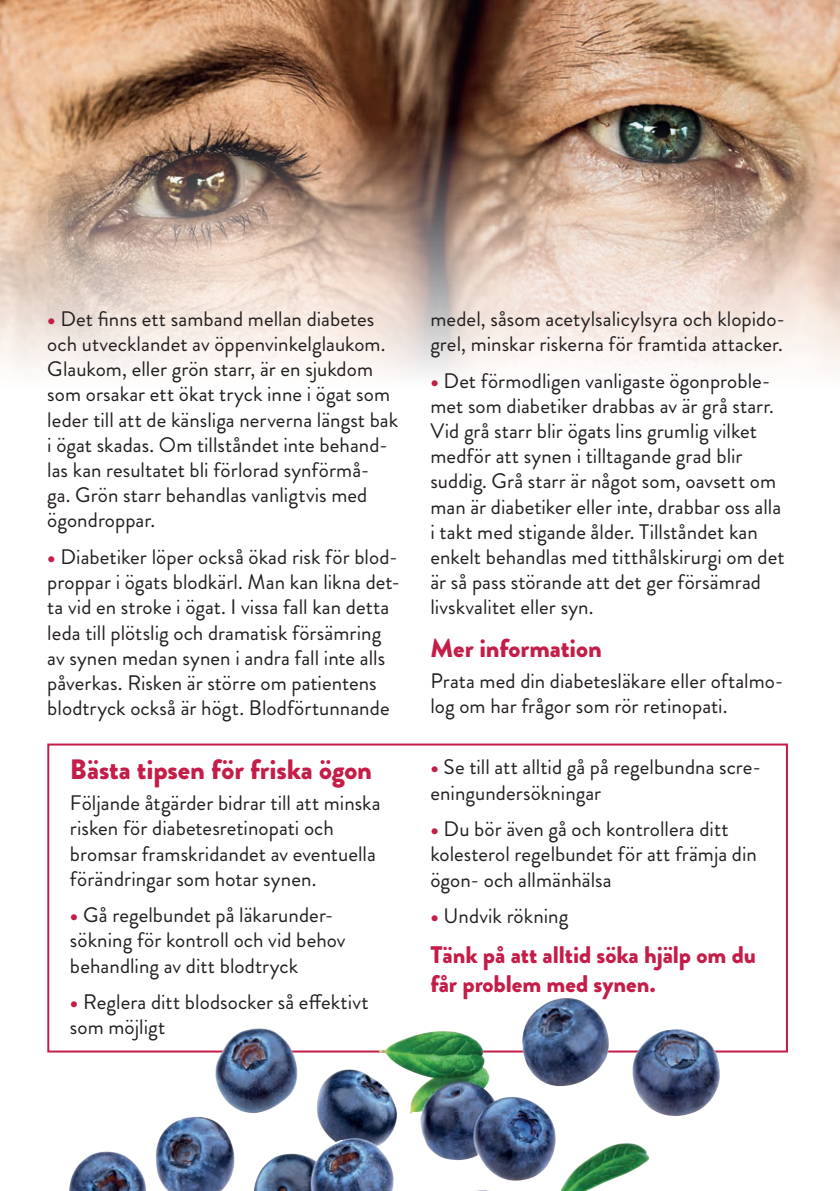
<style>
.page{position:relative;width:840px;height:1191px;background:#fff}
.page>*{position:absolute;margin:0;border:0;box-sizing:border-box;transform-origin:0 0}
.t1{font:900 28px "Brandon Grotesque";letter-spacing:-.005em;color:#c41d47}
.t2{font:900 26px "Brandon Grotesque";letter-spacing:-.005em;color:#c41d47}
.t3{font:900 24px/28.8px "Brandon Grotesque";letter-spacing:-.005em;color:#c41d47}
.t4{font:21px/25.2px "Brandon Grotesque";letter-spacing:.005em;color:#231f20}
.s1{font-weight:900;color:#c41d47}
</style>
<div class="page">
<img style="left:0;top:0;width:838px;height:374px">
<img style="left:47px;top:981px;width:692px;height:210px">
<p class="t4" style="left:47px;top:306px;width:352px"><span class="s1">•</span> Det finns ett samband mellan diabetes och utvecklandet av öppenvinkelglaukom.<br>Glaukom, eller grön starr, är en sjukdom som orsakar ett ökat tryck inne i ögat som leder till att de känsliga nerverna längst bak i ögat skadas. Om tillståndet inte behand&shy;las kan resultatet bli förlorad synförmå-<br>ga. Grön starr behandlas vanligtvis med ögondroppar.</p>
<p class="t4" style="left:47px;top:544px;width:354px"><span class="s1">•</span> Diabetiker löper också ökad risk för blod&shy;proppar i ögats blodkärl. Man kan likna det&shy;ta vid en stroke i ögat. I vissa fall kan detta leda till plötslig och dramatisk försämring av synen medan synen i andra fall inte alls påverkas. Risken är större om patientens blodtryck också är högt. Blodförtunnande</p>
<p class="t1" style="left:70px;top:749px;width:303px">Bästa tipsen för friska ögon</p>
<p class="t4" style="left:70px;top:790px;width:312px">Följande åtgärder bidrar till att minska risken för diabetesretinopati och bromsar framskridandet av eventuella förändringar som hotar synen.</p>
<p class="t4" style="left:70px;top:902px;width:277px"><span class="s1">•</span> Gå regelbundet på läkarunder&shy;sökning för kontroll och vid behov behandling av ditt blodtryck</p>
<p class="t4" style="left:70px;top:989px;width:300px"><span class="s1">•</span> Reglera ditt blodsocker så effektivt som möjligt</p>
<p class="t4" style="left:430px;top:306px;width:356px">medel, såsom acetylsalicylsyra och klopido&shy;grel, minskar riskerna för framtida attacker.</p>
<p class="t4" style="left:430px;top:368px;width:355px"><span class="s1">•</span> Det förmodligen vanligaste ögonproble&shy;met som diabetiker drabbas av är grå starr.<br>Vid grå starr blir ögats lins grumlig vilket medför att synen i tilltagande grad blir suddig. Grå starr är något som, oavsett om man är diabetiker eller inte, drabbar oss alla i takt med stigande ålder. Tillståndet kan enkelt behandlas med titthålskirurgi om det är så pass störande att det ger försämrad livskvalitet eller syn.</p>
<p class="t2" style="left:430px;top:629px;width:173px">Mer information</p>
<p class="t4" style="left:430px;top:668px;width:354px">Prata med din diabetesläkare eller oftalmo&shy;log om har frågor som rör retinopati.</p>
<p class="t4" style="left:430px;top:755px;width:332px"><span class="s1">•</span> Se till att alltid gå på regelbundna scre&shy;eningundersökningar</p>
<p class="t4" style="left:430px;top:816px;width:328px"><span class="s1">•</span> Du bör även gå och kontrollera ditt kolesterol regelbundet för att främja din ögon- och allmänhälsa</p>
<p class="t4" style="left:430px;top:903px;width:139px"><span class="s1">•</span> Undvik rökning</p>
<p class="t3" style="left:430px;top:940px;width:327px">Tänk på att alltid söka hjälp om du får problem med synen.</p>
</div>
